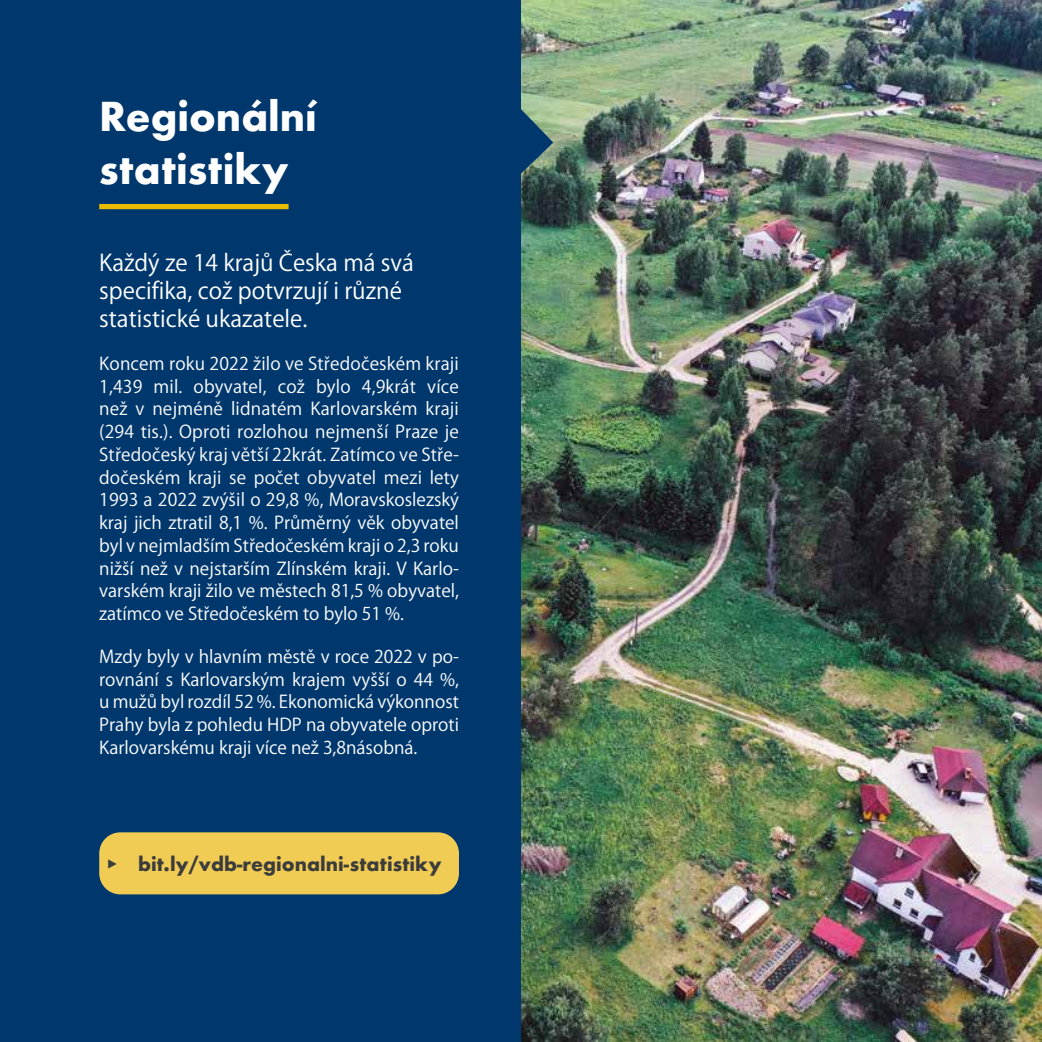
<style>
.page{position:relative;width:1042px;height:1042px;background:#fff}
.page>*{position:absolute;margin:0;border:0;box-sizing:border-box;transform-origin:0 0}
.t1{font:700 43.75px/52.5px "Futura";color:#fff}
.t2{font:22.75px/28px "Koz Go Pr 6 N";color:#fff}
.t3{font:700 21px "Futura";color:#3c3c3b}
.t4{font:17.5px/22.8px "Koz Go Pr 6 N";color:#fff;text-align:justify}
</style>
<div class="page">
<img style="left:521px;top:0;width:521px;height:1042px">
<div style="left:0;top:0;width:521px;height:1042px;background:#00386d"></div>
<svg style="left:521px;top:109px;width:32px;height:65px;background:#477178"></svg>
<div style="left:99px;top:204px;width:189px;height:5px;background:#eabc00"></div>
<div style="left:99px;top:832px;width:360px;height:62px;background:#f1cc55;border-radius:21px"></div>
<h1 class="t1" style="left:99px;top:90px;width:219px">Regionální statistiky</h1>
<h2 class="t2" style="left:99px;top:249px;width:316px">Každý ze 14 krajů Česka má svá specifika, což potvrzují i různé statistické ukazatele.</h2>
<p class="t4" style="left:99px;top:352px;width:361px">Koncem roku 2022 žilo ve Středočeském kraji 1,439 mil. obyvatel, což bylo 4,9krát více než v nejméně lidnatém Karlovarském kraji (294 tis.). Oproti rozlohou nejmenší Praze je Středočeský kraj větší 22krát. Zatímco ve Stře&shy;dočeském kraji se počet obyvatel mezi lety 1993 a 2022 zvýšil o 29,8 %, Moravskoslezský kraj jich ztratil 8,1 %. Průměrný věk obyvatel byl v nejmladším Středočeském kraji o 2,3 roku nižší než v nejstarším Zlínském kraji. V Karlo&shy;varském kraji žilo ve městech 81,5 % obyvatel, zatímco ve Středočeském to bylo 51 %.</p>
<p class="t4" style="left:99px;top:645px;width:361px">Mzdy byly v hlavním městě v roce 2022 v po&shy;rovnání s Karlovarským krajem vyšší o 44 %, u mužů byl rozdíl 52 %. Ekonomická výkonnost Prahy byla z pohledu HDP na obyvatele oproti Karlovarskému kraji více než 3,8násobná.</p>
<p class="t3" style="left:107px;top:851px;width:336px">▸ bit.ly/vdb-regionalni-statistiky</p>
</div>
